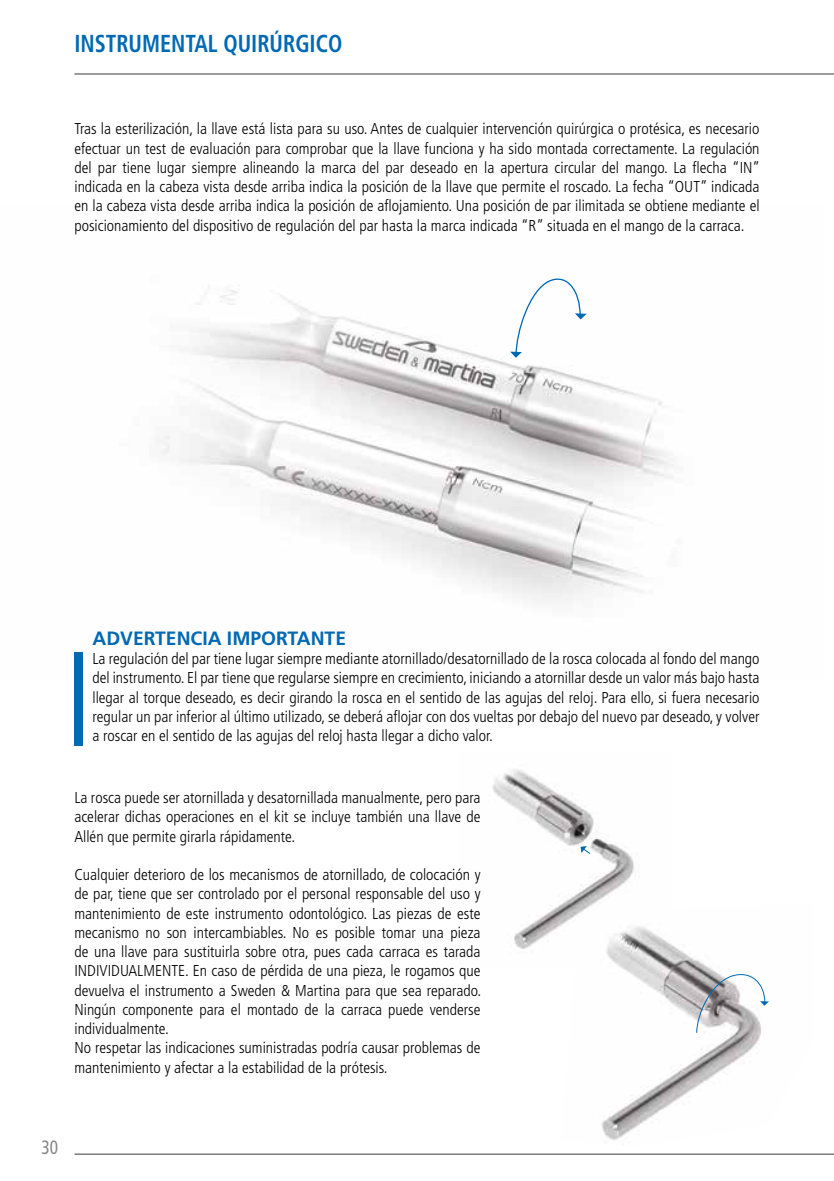
<style>
.page{position:relative;width:834px;height:1181px;background:#fff}
.page>*{position:absolute;margin:0;border:0;box-sizing:border-box;transform-origin:0 0}
.t1{font:700 condensed 24.5px "Frutiger";color:#0069b4;scale:.9 1}
.t2{font:700 19.25px "Frutiger";color:#0069b4}
.t3{font:condensed 19.25px "Frutiger";color:#878686;scale:.9 1}
.t4{font:300 condensed 15.75px/19.2px "Frutiger";color:#000;text-align:justify}
</style>
<div class="page">
<img style="left:159px;top:285px;width:515px;height:317px">
<hr style="left:74px;top:1153px;width:759px;height:1px;background:#3c3c3b">
<hr style="left:74px;top:74px;width:759px;height:1px;background:#3c3c3b">
<div style="left:74px;top:652px;width:9px;height:94px;background:#0069b4"></div>
<img style="left:492px;top:769px;width:142px;height:180px">
<svg style="left:510px;top:278px;width:76px;height:80px"></svg>
<img style="left:561px;top:903px;width:208px;height:237px">
<svg style="left:695px;top:970px;width:73px;height:63px"></svg>
<svg style="left:580px;top:846px;width:11px;height:9px"></svg>
<h1 class="t1" style="left:74px;top:29px;width:299px">INSTRUMENTAL QUIRÚRGICO</h1>
<p class="t4" style="left:74px;top:120px;width:687px">Tras la esterilización, la llave está lista para su uso. Antes de cualquier intervención quirúrgica o protésica, es necesario efectuar un test de evaluación para comprobar que la llave funciona y ha sido montada correctamente. La regulación del par tiene lugar siempre alineando la marca del par deseado en la apertura circular del mango. La flecha “IN” indicada en la cabeza vista desde arriba indica la posición de la llave que permite el roscado. La fecha “OUT” indicada en la cabeza vista desde arriba indica la posición de aflojamiento. Una posición de par ilimitada se obtiene mediante el posicionamiento del dispositivo de regulación del par hasta la marca indicada “R” situada en el mango de la carraca.</p>
<p class="t2" style="left:92px;top:627px;width:255px">ADVERTENCIA IMPORTANTE</p>
<p class="t4" style="left:92px;top:649px;width:668px">La regulación del par tiene lugar siempre mediante atornillado/desatornillado de la rosca colocada al fondo del mango del instrumento. El par tiene que regularse siempre en crecimiento, iniciando a atornillar desde un valor más bajo hasta llegar al torque deseado, es decir girando la rosca en el sentido de las agujas del reloj. Para ello, si fuera necesario regular un par inferior al último utilizado, se deberá aflojar con dos vueltas por debajo del nuevo par deseado, y volver a roscar en el sentido de las agujas del reloj hasta llegar a dicho valor.</p>
<p class="t4" style="left:74px;top:788px;width:407px">La rosca puede ser atornillada y desatornillada manualmente, pero para acelerar dichas operaciones en el kit se incluye también una llave de Allén que permite girarla rápidamente.</p>
<p class="t4" style="left:74px;top:865px;width:408px;text-align:left">Cualquier deterioro de los mecanismos de atornillado, de colocación y de par, tiene que ser controlado por el personal responsable del uso y mantenimiento de este instrumento odontológico. Las piezas de este mecanismo no son intercambiables. No es posible tomar una pieza de una llave para sustituirla sobre otra, pues cada carraca es tarada INDIVIDUALMENTE. En caso de pérdida de una pieza, le rogamos que devuelva el instrumento a Sweden &amp; Martina para que sea reparado.<br>Ningún componente para el montado de la carraca puede venderse individualmente.<br>No respetar las indicaciones suministradas podría causar problemas de mantenimiento y afectar a la estabilidad de la prótesis.</p>
<p class="t3" style="left:42px;top:1136px;width:20px">30</p>
</div>
